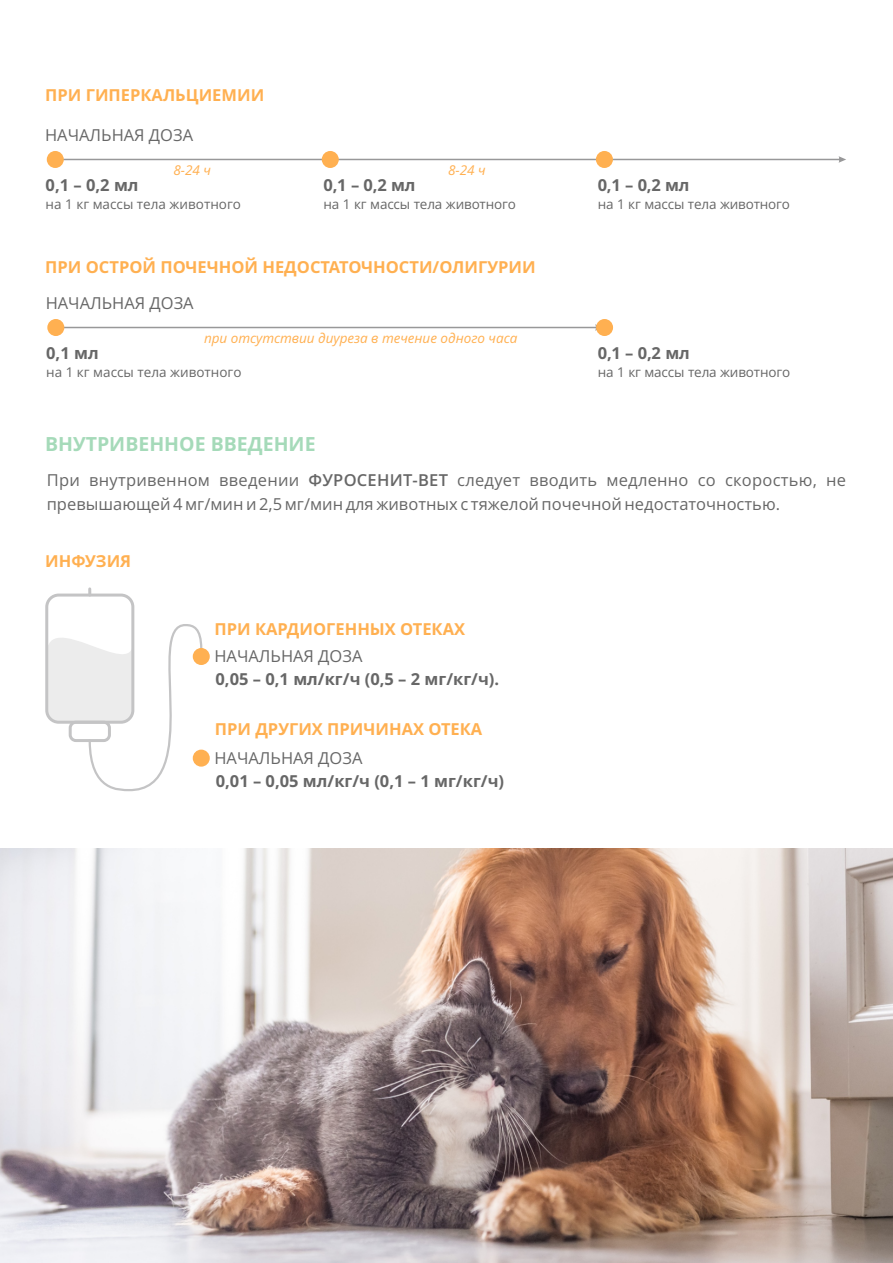
<style>
.page{position:relative;width:893px;height:1263px;background:#fff}
.page>*{position:absolute;margin:0;border:0;box-sizing:border-box;transform-origin:0 0}
.t1{font:700 19.5px "Open Sans";color:#a5dab9}
.t2{font:16.5px/23.9px "Open Sans";color:#676767}
.t3{font:700 16.5px "Open Sans";color:#ffb051}
.t4{font:700 16.5px "Open Sans";color:#676767}
.t5{font:13.5px "Open Sans";letter-spacing:-.015em;color:#676767}
.t6{font:italic 13.5px "Open Sans";color:#ffb051}
.s1{font-weight:600}
</style>
<div class="page">
<div style="left:45px;top:593px;width:89px;height:131px;border:3px solid #c4c4c5;border-radius:12px"></div>
<svg style="left:88px;top:589px;width:3px;height:6px"></svg>
<svg style="left:47px;top:606px;width:159px;height:186px"></svg>
<div style="left:193px;top:648px;width:17px;height:17px;background:#ffb051;border-radius:50%"></div>
<div style="left:193px;top:750px;width:17px;height:17px;background:#ffb051;border-radius:50%"></div>
<svg style="left:63px;top:156px;width:783px;height:7px"></svg>
<div style="left:596px;top:151px;width:17px;height:17px;background:#ffb051;border-radius:50%"></div>
<div style="left:322px;top:151px;width:17px;height:17px;background:#ffb051;border-radius:50%"></div>
<div style="left:47px;top:151px;width:17px;height:17px;background:#ffb051;border-radius:50%"></div>
<svg style="left:63px;top:324px;width:534px;height:7px"></svg>
<div style="left:596px;top:319px;width:17px;height:17px;background:#ffb051;border-radius:50%"></div>
<div style="left:47px;top:319px;width:17px;height:17px;background:#ffb051;border-radius:50%"></div>
<img style="left:0;top:849px;width:893px;height:414px">
<p class="t3" style="left:45px;top:89px;width:220px">ПРИ ГИПЕРКАЛЬЦИЕМИИ</p>
<p class="t2" style="left:45px;top:123px;width:149px">НАЧАЛЬНАЯ ДОЗА</p>
<p class="t4" style="left:46px;top:179px;width:94px">0,1 – 0,2 мл</p>
<p class="t5" style="left:46px;top:195px;width:197px">на 1 кг массы тела животного</p>
<p class="t6" style="left:174px;top:164px;width:39px">8-24 ч</p>
<p class="t6" style="left:448px;top:164px;width:39px">8-24 ч</p>
<p class="t4" style="left:324px;top:179px;width:93px">0,1 – 0,2 мл</p>
<p class="t5" style="left:324px;top:195px;width:194px">на 1 кг массы тела животного</p>
<p class="t3" style="left:45px;top:260px;width:492px">ПРИ ОСТРОЙ ПОЧЕЧНОЙ НЕДОСТАТОЧНОСТИ/ОЛИГУРИИ</p>
<p class="t2" style="left:46px;top:291px;width:149px">НАЧАЛЬНАЯ ДОЗА</p>
<p class="t4" style="left:46px;top:347px;width:54px">0,1 мл</p>
<p class="t5" style="left:46px;top:363px;width:197px">на 1 кг массы тела животного</p>
<p class="t6" style="left:204px;top:332px;width:315px">при отсутствии диуреза в течение одного часа</p>
<p class="t1" style="left:45px;top:436px;width:272px">ВНУТРИВЕННОЕ ВВЕДЕНИЕ</p>
<p class="t4" style="left:598px;top:179px;width:93px">0,1 – 0,2 мл</p>
<p class="t5" style="left:598px;top:195px;width:194px">на 1 кг массы тела животного</p>
<p class="t4" style="left:598px;top:347px;width:93px">0,1 – 0,2 мл</p>
<p class="t5" style="left:598px;top:363px;width:194px">на 1 кг массы тела животного</p>
<p class="t2" style="left:47px;top:468px;width:801px">При внутривенном введении <span class="s1">ФУРОСЕНИТ-ВЕТ</span> следует вводить медленно со скоростью, не превышающей 4 мг/мин и 2,5 мг/мин для животных с тяжелой почечной недостаточностью.</p>
<p class="t3" style="left:45px;top:554px;width:87px">ИНФУЗИЯ</p>
<p class="t3" style="left:214px;top:622px;width:252px">ПРИ КАРДИОГЕННЫХ ОТЕКАХ</p>
<p class="t2" style="left:214px;top:644px;width:149px">НАЧАЛЬНАЯ ДОЗА</p>
<p class="t4" style="left:216px;top:673px;width:285px">0,05 – 0,1 мл/кг/ч (0,5 – 2 мг/кг/ч).</p>
<p class="t3" style="left:215px;top:722px;width:269px">ПРИ ДРУГИХ ПРИЧИНАХ ОТЕКА</p>
<p class="t2" style="left:214px;top:746px;width:149px">НАЧАЛЬНАЯ ДОЗА</p>
<p class="t4" style="left:216px;top:774px;width:290px">0,01 – 0,05 мл/кг/ч (0,1 – 1 мг/кг/ч)</p>
</div>
